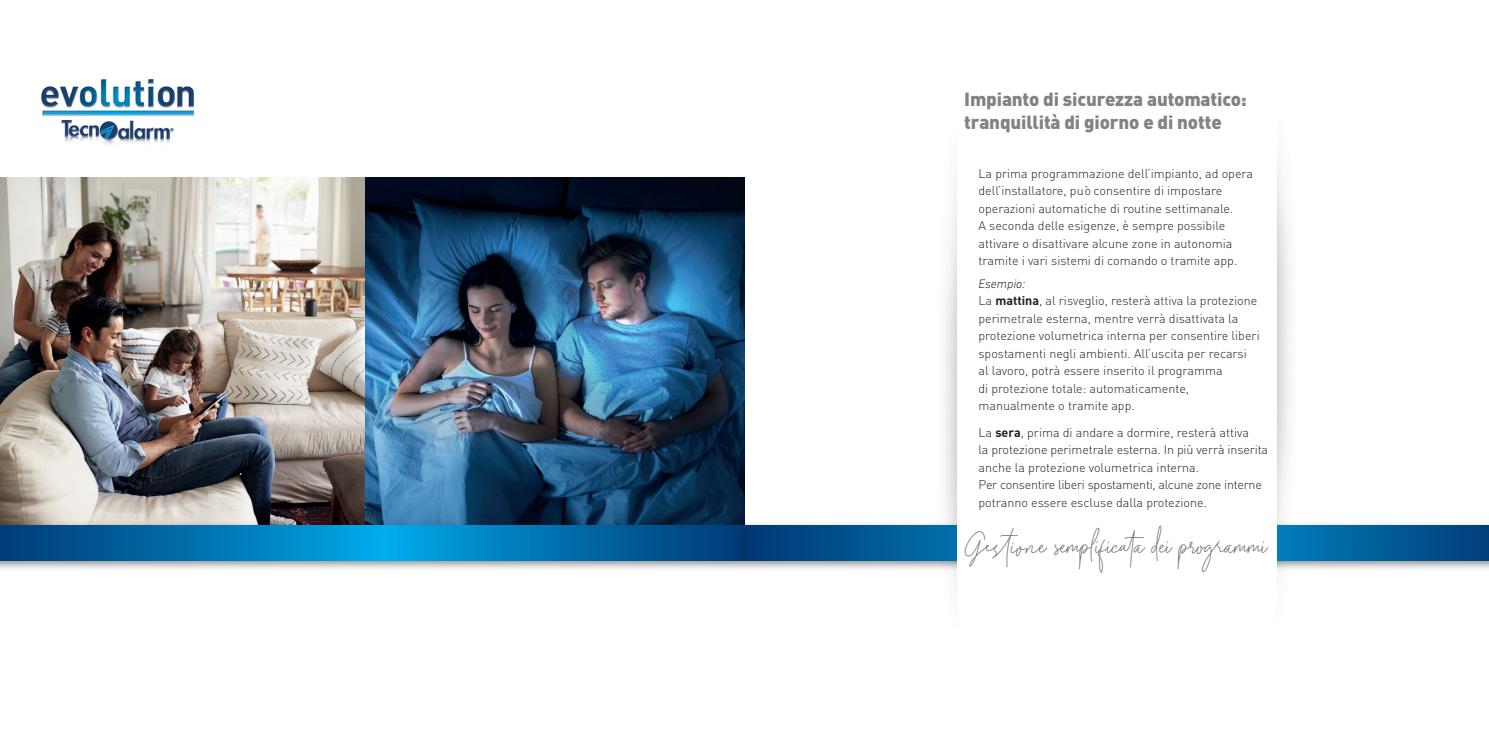
<style>
.page{position:relative;width:1489px;height:745px;background:#fff}
.page>*{position:absolute;margin:0;border:0;box-sizing:border-box;transform-origin:0 0}
.t1{font:25px "Midnight Signature";letter-spacing:-.02em;color:#6c6d70}
.t2{font:900 18.75px/22.5px "DIN";letter-spacing:-.01em;color:#808285}
.t3{font:300 12.5px/17.5px "DIN";color:#231f20}
.t4{font:italic 300 12.5px "DIN Next LT Pro";color:#231f20}
.s1{font-weight:700}
</style>
<div class="page">
<img style="left:0;top:177px;width:365px;height:343px">
<img style="left:365px;top:177px;width:379px;height:343px">
<div style="left:0;top:520px;width:752px;height:51px;background:#231f20;opacity:.5"></div>
<svg style="left:0;top:524px;width:736px;height:36px;background:#0270ad"></svg>
<div style="left:736px;top:520px;width:752px;height:51px;background:#231f20;opacity:.5"></div>
<svg style="left:744px;top:524px;width:744px;height:36px;background:#075c97"></svg>
<img style="left:41px;top:79px;width:154px;height:66px">
<div style="left:957px;top:90px;width:319px;height:514px;background:#fff"></div>
<h2 class="t2" style="left:964px;top:87px;width:284px">Impianto di sicurezza automatico: tranquillità di giorno e di notte</h2>
<p class="t3" style="left:978px;top:164px;width:276px">La prima programmazione dell’impianto, ad opera dell’installatore, può consentire di impostare operazioni automatiche di routine settimanale.<br>A seconda delle esigenze, è sempre possibile attivare o disattivare alcune zone in autonomia tramite i vari sistemi di comando o tramite app.</p>
<p class="t4" style="left:978px;top:276px;width:48px">Esempio:</p>
<p class="t3" style="left:978px;top:291px;width:283px">La <span class="s1">mattina</span>, al risveglio, resterà attiva la protezione perimetrale esterna, mentre verrà disattivata la protezione volumetrica interna per consentire liberi spostamenti negli ambienti. All’uscita per recarsi al lavoro, potrà essere inserito il programma<br>di protezione totale: automaticamente, manualmente o tramite app.</p>
<p class="t3" style="left:978px;top:423px;width:291px">La <span class="s1">sera</span>, prima di andare a dormire, resterà attiva<br>la protezione perimetrale esterna. In più verrà inserita anche la protezione volumetrica interna.<br>Per consentire liberi spostamenti, alcune zone interne potranno essere escluse dalla protezione.</p>
<h1 class="t1" style="left:964px;top:536px;width:304px">Gestione semplificata dei programmi</h1>
</div>
